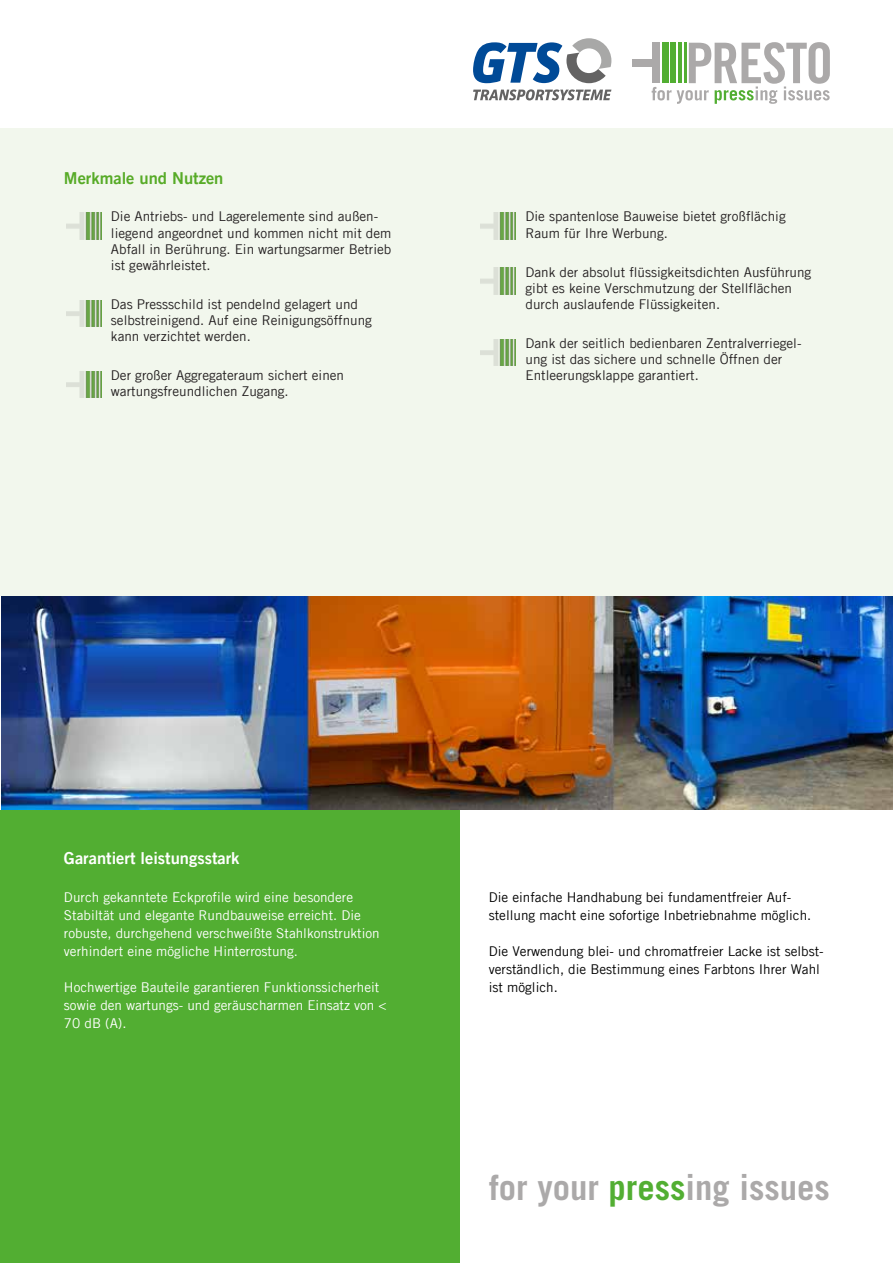
<style>
.page{position:relative;width:893px;height:1263px;background:#fff}
.page>*{position:absolute;margin:0;border:0;box-sizing:border-box;transform-origin:0 0}
.t1{font:700 34.65px "Trade Gothic";color:#aba9a9}
.t2{font:16.5px "Trade Gothic LT Com Bd 2";color:#fff}
.t3{font:16.5px "Trade Gothic LT Com Bd 2";color:#57ab27}
.t4{font:13.5px/16.2px "Trade Gothic LT Com";color:#231f20}
.t5{font:13.5px/18px "Trade Gothic LT Com";color:#fff}
.t6{font:13.5px/18px "Trade Gothic LT Com";color:#000}
.s1{color:#52ae32}
</style>
<div class="page">
<div style="left:1px;top:128px;width:891px;height:551px;background:#f2f7ed"></div>
<hr style="left:0;top:679px;width:1px;height:584px;background:#52ae32">
<div style="left:653px;top:43px;width:7px;height:40px;background:#aba9a9"></div>
<div style="left:632px;top:59px;width:25px;height:8px;background:#aba9a9"></div>
<div style="left:662px;top:43px;width:6px;height:40px;background:#52ae32"></div>
<div style="left:671px;top:43px;width:5px;height:40px;background:#52ae32"></div>
<svg style="left:652px;top:87px;width:19px;height:13px"></svg>
<svg style="left:677px;top:42px;width:153px;height:62px"></svg>
<div style="left:1px;top:679px;width:459px;height:584px;background:#52ae32"></div>
<img style="left:66px;top:213px;width:35px;height:26px">
<img style="left:66px;top:300px;width:35px;height:26px">
<img style="left:66px;top:372px;width:35px;height:26px">
<img style="left:481px;top:213px;width:35px;height:26px">
<img style="left:481px;top:268px;width:35px;height:26px">
<img style="left:481px;top:339px;width:35px;height:26px">
<img style="left:0;top:596px;width:892px;height:213px">
<svg style="left:473px;top:38px;width:138px;height:45px"></svg>
<svg style="left:473px;top:89px;width:138px;height:11px"></svg>
<p class="t3" style="left:64px;top:168px;width:161px">Merkmale und Nutzen</p>
<p class="t4" style="left:111px;top:208px;width:282px">Die Antriebs- und Lagerelemente sind außen&shy;liegend angeordnet und kommen nicht mit dem Abfall in Berührung. Ein wartungsarmer Betrieb ist gewährleistet.</p>
<p class="t4" style="left:111px;top:296px;width:263px">Das Pressschild ist pendelnd gelagert und selbstreinigend. Auf eine Reinigungsöffnung kann verzichtet werden.</p>
<p class="t4" style="left:111px;top:367px;width:235px">Der großer Aggregateraum sichert einen wartungsfreundlichen Zugang.</p>
<p class="t4" style="left:525px;top:208px;width:262px">Die spantenlose Bauweise bietet großflächig<br>Raum für Ihre Werbung.</p>
<p class="t4" style="left:525px;top:263px;width:287px">Dank der absolut flüssigkeitsdichten Ausführung gibt es keine Verschmutzung der Stellflächen durch auslaufende Flüssigkeiten.</p>
<p class="t4" style="left:525px;top:335px;width:278px">Dank der seitlich bedienbaren Zentralverriegel&shy;ung ist das sichere und schnelle Öffnen der<br>Entleerungsklappe garantiert.</p>
<p class="t2" style="left:64px;top:848px;width:177px">Garantiert leistungsstark</p>
<p class="t5" style="left:64px;top:888px;width:317px">Durch gekanntete Eckprofile wird eine besondere Stabiltät und elegante Rundbauweise erreicht. Die robuste, durchgehend verschweißte Stahlkonstruktion verhindert eine mögliche Hinterrostung.</p>
<p class="t5" style="left:64px;top:978px;width:324px">Hochwertige Bauteile garantieren Funktionssicherheit sowie den wartungs- und geräuscharmen Einsatz von &lt;<br>70 dB (A).</p>
<p class="t6" style="left:489px;top:888px;width:324px">Die einfache Handhabung bei fundamentfreier Auf&shy;stellung macht eine sofortige Inbetriebnahme möglich.</p>
<p class="t6" style="left:489px;top:942px;width:336px">Die Verwendung blei- und chromatfreier Lacke ist selbst&shy;verständlich, die Bestimmung eines Farbtons Ihrer Wahl ist möglich.</p>
<h1 class="t1" style="left:489px;top:1166px;width:342px">for your <span class="s1">press</span>ing issues</h1>
</div>
